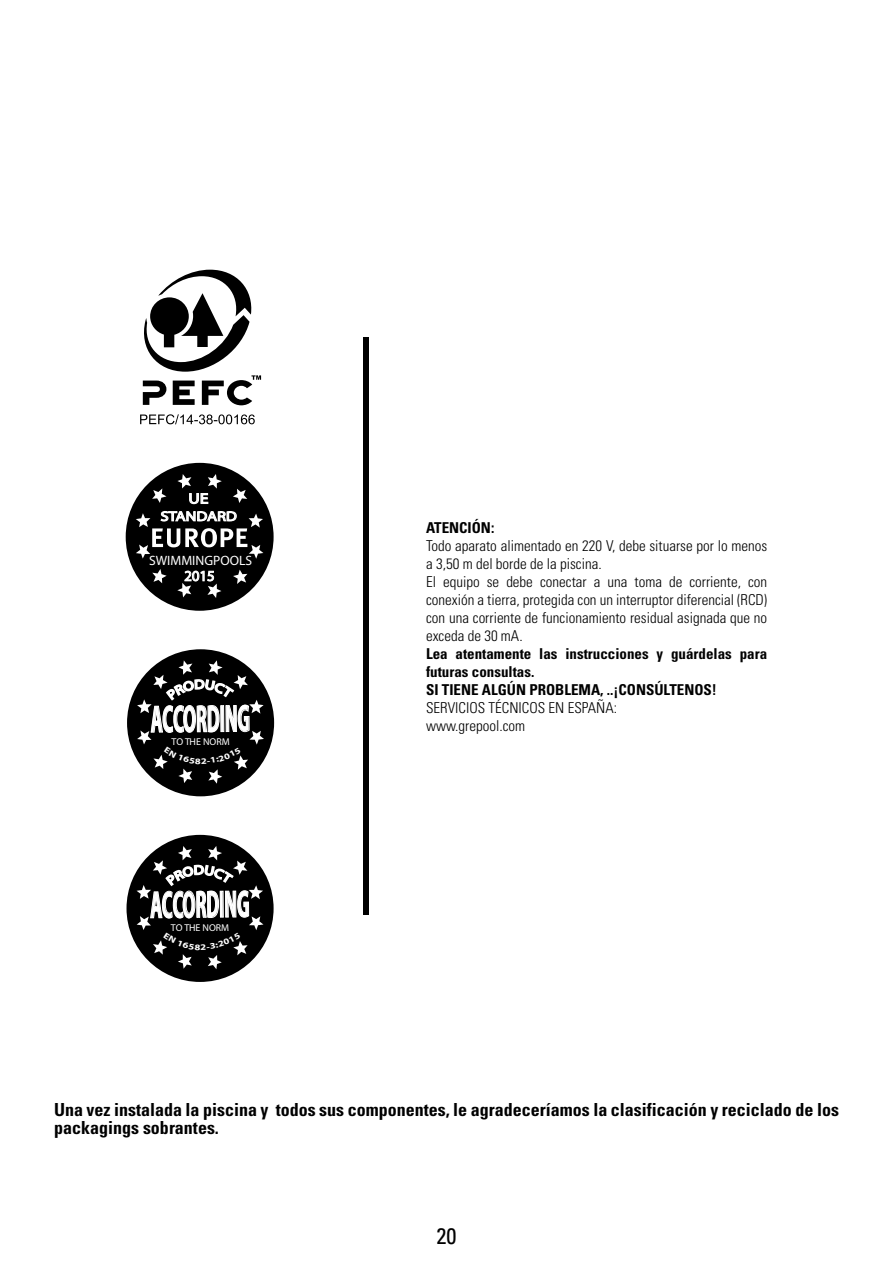
<style>
.page{position:relative;width:893px;height:1263px;background:#fff}
.page>*{position:absolute;margin:0;border:0;box-sizing:border-box;transform-origin:0 0}
.t1{font:700 38.55px "Myriad Pro";color:#fff;scale:.48 1}
.t2{font:condensed 22.5px "Univers";color:#000}
.t3{font:700 condensed 18px/18px "Univers";color:#000}
.t4{font:300 condensed 15px/18px "Univers";color:#000}
.t5{font:700 condensed 15px/18px "Univers";color:#000}
.t6{font:14.7px "Myriad Pro";color:#fff}
.t7{font:14.55px "Myriad Pro";color:#fff;scale:1.21 1}
.t8{font:13.5px "Myriad Pro";color:#fff}
.t9{font:13.5px "Myriad Pro";color:#fff;scale:1.21 1}
.t10{font:9.9px "Myriad Pro";color:#fff}
</style>
<div class="page">
<div style="left:364px;top:337px;width:5px;height:577px;background:#000"></div>
<div style="left:126px;top:463px;width:148px;height:148px;background:#000;border-radius:50%"></div>
<svg style="left:208px;top:474px;width:14px;height:15px"></svg>
<svg style="left:177px;top:474px;width:14px;height:14px"></svg>
<svg style="left:152px;top:488px;width:14px;height:15px"></svg>
<svg style="left:152px;top:569px;width:15px;height:14px"></svg>
<svg style="left:177px;top:583px;width:14px;height:14px"></svg>
<svg style="left:207px;top:584px;width:14px;height:14px"></svg>
<svg style="left:233px;top:570px;width:14px;height:14px"></svg>
<svg style="left:233px;top:489px;width:14px;height:14px"></svg>
<svg style="left:136px;top:513px;width:127px;height:46px"></svg>
<div style="left:127px;top:649px;width:147px;height:147px;background:#000;border-radius:50%"></div>
<div style="left:127px;top:835px;width:147px;height:147px;background:#000;border-radius:50%"></div>
<svg style="left:140px;top:414px;width:115px;height:10px"></svg>
<svg style="left:142px;top:270px;width:119px;height:135px"></svg>
<svg style="left:137px;top:660px;width:127px;height:54px"></svg>
<svg style="left:137px;top:730px;width:127px;height:54px"></svg>
<svg style="left:137px;top:846px;width:126px;height:53px"></svg>
<svg style="left:137px;top:916px;width:126px;height:53px"></svg>
<p class="t7" style="left:188px;top:490px;width:18px">UE</p>
<p class="t9" style="left:161px;top:508px;width:65px">STANDARD</p>
<p class="t8" style="left:149px;top:552px;width:104px">SWIMMINGPOOLS</p>
<p class="t6" style="left:184px;top:567px;width:32px">2015</p>
<h1 class="t1" style="left:150px;top:694px;width:208px;rotate:-1deg">ACCORDING</h1>
<p class="t10" style="left:171px;top:736px;width:60px">TO THE NORM</p>
<h1 class="t1" style="left:150px;top:880px;width:208px;rotate:-1deg">ACCORDING</h1>
<p class="t10" style="left:171px;top:921px;width:60px">TO THE NORM</p>
<p class="t5" style="left:426px;top:518px;width:70px">ATENCIÓN:</p>
<p class="t4" style="left:426px;top:537px;width:343px">Todo aparato alimentado en 220 V, debe situarse por lo menos a 3,50 m del borde de la piscina.<br>El equipo se debe conectar a una toma de corriente, con conexión a tierra, protegida con un interruptor diferencial (RCD) con una corriente de funcionamiento residual asignada que no exceda de 30 mA.</p>
<p class="t5" style="left:426px;top:644px;width:343px">Lea atentamente las instrucciones y guárdelas para futuras consultas.<br>SI TIENE ALGÚN PROBLEMA, ..¡CONSÚLTENOS!</p>
<p class="t4" style="left:426px;top:699px;width:193px">SERVICIOS TÉCNICOS EN ESPAÑA: www.grepool.com</p>
<p class="t3" style="left:54px;top:1100px;width:786px">Una vez instalada la piscina y todos sus componentes, le agradeceríamos la clasificación y reciclado de los packagings sobrantes.</p>
<h2 class="t2" style="left:436px;top:1221px;width:21px">20</h2>
</div>
